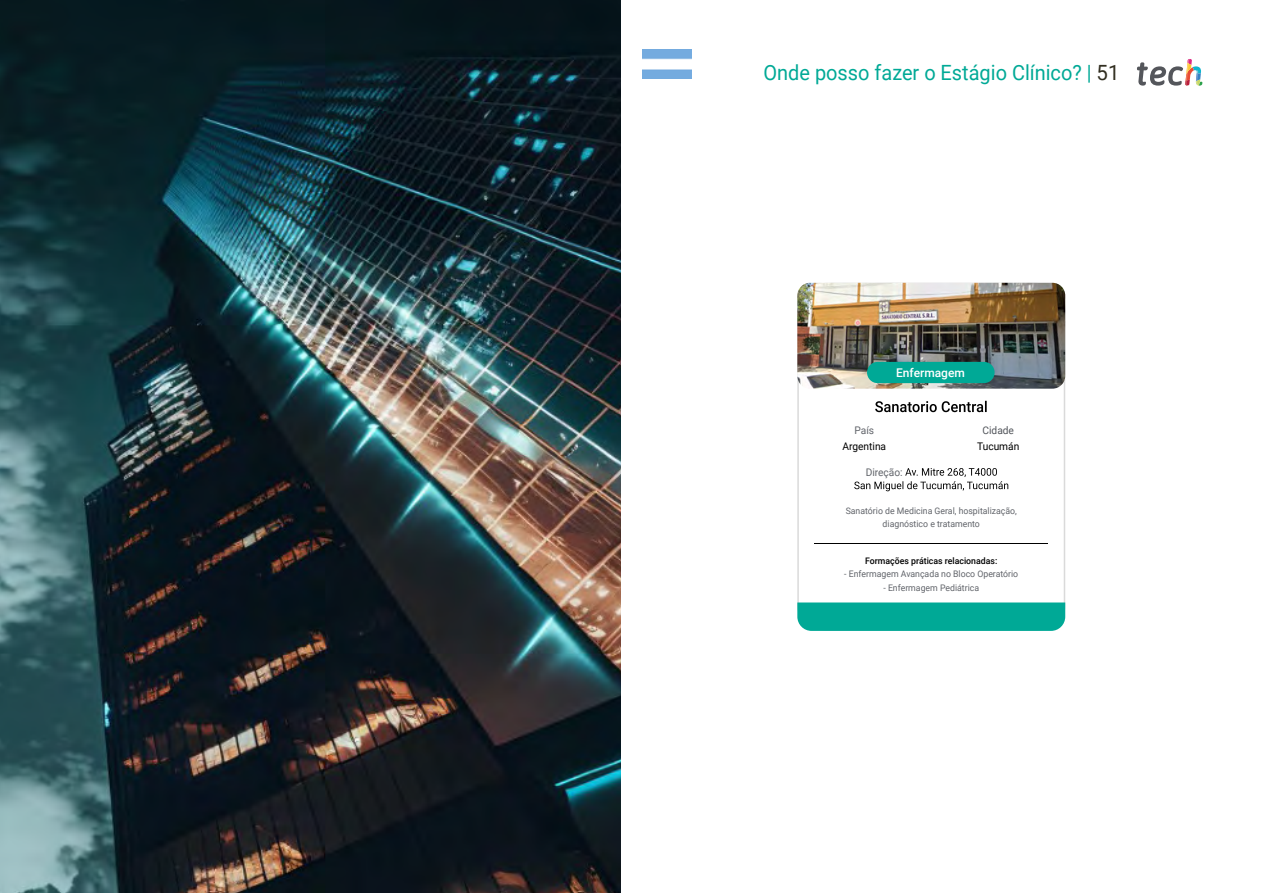
<style>
.page{position:relative;width:1263px;height:893px;background:#fff}
.page>*{position:absolute;margin:0;border:0;box-sizing:border-box;transform-origin:0 0}
.t1{font:21px "Roboto";color:#00a996;scale:.95 1}
.t2{font:500 12px "Roboto";color:#fff}
.t3{font:10.5px "Roboto";color:#000}
.t4{font:10.5px "Roboto";color:#61646a}
.t5{font:10.5px "Roboto";color:#52555b}
.t6{font:9px/13.5px "Roboto";color:#61646a;text-align:center}
.t7{font:500 9px "Roboto";color:#000}
.s1{color:#312e20}
</style>
<div class="page">
<svg style="left:797px;top:282px;width:269px;height:337px"></svg>
<img style="left:797px;top:283px;width:268px;height:106px">
<div style="left:867px;top:362px;width:127px;height:21px;background:#00a996;border-radius:11px"></div>
<svg style="left:797px;top:602px;width:268px;height:29px;background:#08ab99"></svg>
<hr style="left:814px;top:543px;width:234px;height:1px;background:#000">
<svg style="left:875px;top:401px;width:112px;height:11px"></svg>
<svg style="left:854px;top:468px;width:154px;height:23px"></svg>
<svg style="left:1137px;top:59px;width:65px;height:27px"></svg>
<img style="left:0;top:0;width:621px;height:893px">
<h1 class="t1" style="left:764px;top:57px;width:376px">Onde posso fazer o Estágio Clínico? | <span class="s1">51</span></h1>
<h2 class="t2" style="left:896px;top:364px;width:70px">Enfermagem</h2>
<p class="t4" style="left:854px;top:423px;width:21px">País</p>
<p class="t3" style="left:842px;top:439px;width:45px">Argentina</p>
<p class="t4" style="left:866px;top:465px;width:39px">Direção:</p>
<p class="t5" style="left:982px;top:423px;width:33px">Cidade</p>
<p class="t3" style="left:977px;top:439px;width:44px">Tucumán</p>
<p class="t6" style="left:846px;top:503px;width:173px">Sanatório de Medicina Geral, hospitalização, diagnóstico e tratamento</p>
<p class="t7" style="left:865px;top:555px;width:134px">Formações práticas relacionadas:</p>
<p class="t6" style="left:844px;top:567px;width:175px">- Enfermagem Avançada no Bloco Operatório</p>
<p class="t6" style="left:883px;top:580px;width:97px">- Enfermagem Pediátrica</p>
</div>
